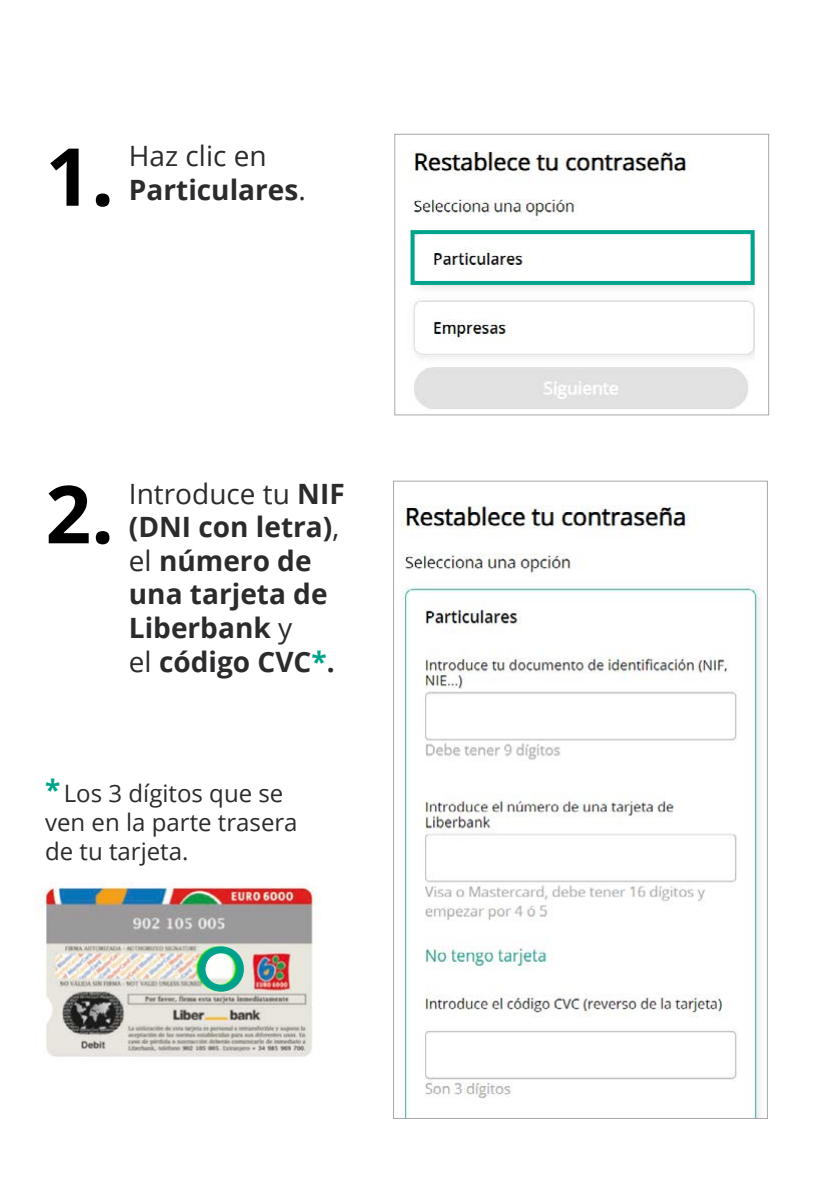
<style>
.page{position:relative;width:840px;height:1191px;background:#fff}
.page>*{position:absolute;margin:0;border:0;box-sizing:border-box;transform-origin:0 0}
.t1{font:700 80px "Open Sans";color:#000}
.t2{font:700 28px/33.6px "Open Sans";color:#2b2b2d}
.t3{font:24px/28.8px "Open Sans";color:#2b2b2d}
.s1{font-weight:400}
.s2{color:#00a38c}
.s3{font-weight:700;font-size:28px;color:#00a38c}
</style>
<div class="page">
<img style="left:404px;top:151px;width:350px;height:265px">
<img style="left:401px;top:505px;width:361px;height:612px">
<img style="left:41px;top:886px;width:276px;height:171px">
<div style="left:198px;top:946px;width:46px;height:45px;border:7px solid #01a28d;border-radius:50%"></div>
<div style="left:394px;top:134px;width:374px;height:281px;border:1px solid #a8a8a8"></div>
<div style="left:410px;top:230px;width:344px;height:55px;border:4px solid #00a38c"></div>
<h1 class="t1" style="left:45px;top:120px;width:70px">1.</h1>
<p class="t2" style="left:129px;top:138px;width:178px"><span class="s1">Haz clic en<br></span>Particulares<span class="s1">.</span></p>
<h1 class="t1" style="left:45px;top:458px;width:70px">2.</h1>
<p class="t2" style="left:129px;top:476px;width:217px"><span class="s1">Introduce tu</span> NIF (DNI con letra)<span class="s1">, el</span> número de una tarjeta de<br>Liberbank <span class="s1">y<br>el</span> código CVC<span class="s2">*</span>.</p>
<p class="t3" style="left:45px;top:778px;width:254px"><span class="s3">*</span>Los 3 dígitos que se ven en la parte trasera de tu tarjeta.</p>
</div>
